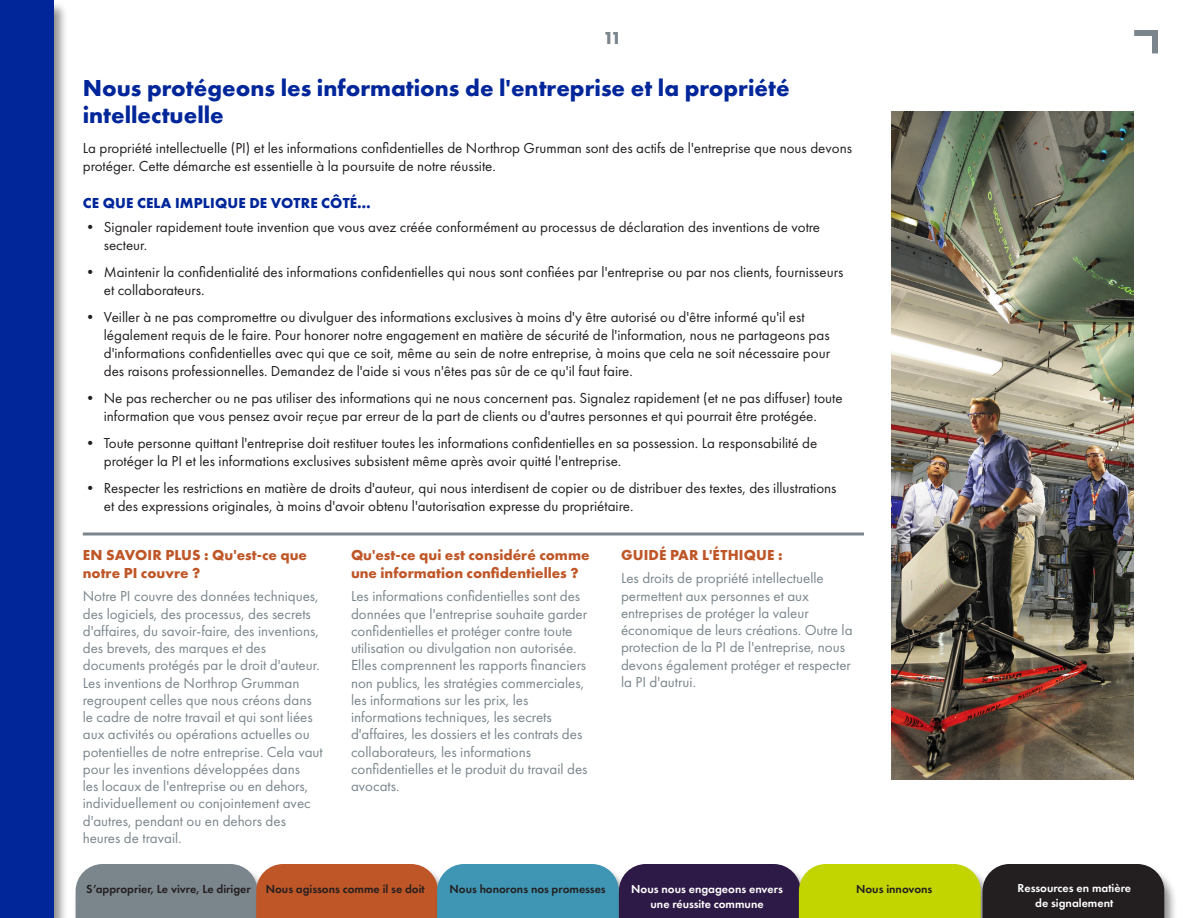
<style>
.page{position:relative;width:1188px;height:918px;background:#fff}
.page>*{position:absolute;margin:0;border:0;box-sizing:border-box;transform-origin:0 0}
.A_head{font:700 24px/27px "Futura PT";color:#00269a}
.t1{font:700 18px "Futura PT";color:#7b868c}
.body_text{font:15px/18px "Futura PT";color:#231f20}
.side_body_text{font:15px/17.2px "Futura PT";color:#7b868c}
.side_head_orange{font:700 15px/18px "Futura PT";color:#bf5627}
.B_head_caps_blue{font:700 15px "Futura PT";letter-spacing:.01em;color:#00269a}
.t2{font:600 12px "Futura PT";color:#231f20}
.t3{font:600 12px/15px "Futura PT";color:#fff;text-align:center}
</style>
<div class="page">
<div style="left:0;top:1px;width:68px;height:917px;background:#231f20;opacity:.5"></div>
<div style="left:0;top:0;width:54px;height:918px;background:#00269a"></div>
<svg style="left:1134px;top:30px;width:24px;height:23px"></svg>
<div style="left:980px;top:865px;width:198px;height:53px;background:#231f20;opacity:.5"></div>
<svg style="left:76px;top:864px;width:1088px;height:54px;background:#716f52"></svg>
<svg style="left:83px;top:532px;width:781px;height:4px;background:#9ba4a8"></svg>
<img style="left:891px;top:112px;width:243px;height:667px">
<p class="t1" style="left:603px;top:26px;width:20px">11</p>
<p class="A_head" style="left:83px;top:74px;width:708px">Nous protégeons les informations de l'entreprise et la propriété intellectuelle</p>
<p class="body_text" style="left:83px;top:139px;width:771px">La propriété intellectuelle (PI) et les informations confidentielles de Northrop Grumman sont des actifs de l'entreprise que nous devons protéger. Cette démarche est essentielle à la poursuite de notre réussite.</p>
<p class="B_head_caps_blue" style="left:83px;top:194px;width:290px">CE QUE CELA IMPLIQUE DE VOTRE CÔTÉ…</p>
<p class="body_text" style="left:104px;top:218px;width:718px;text-indent:-21px">• Signaler rapidement toute invention que vous avez créée conformément au processus de déclaration des inventions de votre secteur.</p>
<p class="body_text" style="left:104px;top:263px;width:741px;text-indent:-21px">• Maintenir la confidentialité des informations confidentielles qui nous sont confiées par l'entreprise ou par nos clients, fournisseurs et collaborateurs.</p>
<p class="body_text" style="left:104px;top:308px;width:728px;text-indent:-21px">• Veiller à ne pas compromettre ou divulguer des informations exclusives à moins d'y être autorisé ou d'être informé qu'il est légalement requis de le faire. Pour honorer notre engagement en matière de sécurité de l'information, nous ne partageons pas d'informations confidentielles avec qui que ce soit, même au sein de notre entreprise, à moins que cela ne soit nécessaire pour des raisons professionnelles. Demandez de l'aide si vous n'êtes pas sûr de ce qu'il faut faire.</p>
<p class="body_text" style="left:83px;top:389px;width:761px;text-align:center">• Ne pas rechercher ou ne pas utiliser des informations qui ne nous concernent pas. Signalez rapidement (et ne pas diffuser) toute information que vous pensez avoir reçue par erreur de la part de clients ou d'autres personnes et qui pourrait être protégée.</p>
<p class="body_text" style="left:104px;top:434px;width:715px;text-indent:-21px">• Toute personne quittant l'entreprise doit restituer toutes les informations confidentielles en sa possession. La responsabilité de protéger la PI et les informations exclusives subsistent même après avoir quitté l'entreprise.</p>
<p class="body_text" style="left:104px;top:479px;width:734px;text-indent:-21px">• Respecter les restrictions en matière de droits d'auteur, qui nous interdisent de copier ou de distribuer des textes, des illustrations et des expressions originales, à moins d'avoir obtenu l'autorisation expresse du propriétaire.</p>
<p class="side_head_orange" style="left:83px;top:546px;width:226px">EN SAVOIR PLUS : Qu'est-ce que notre PI couvre ?</p>
<p class="side_body_text" style="left:83px;top:588px;width:241px">Notre PI couvre des données techniques, des logiciels, des processus, des secrets d'affaires, du savoir-faire, des inventions, des brevets, des marques et des documents protégés par le droit d'auteur.<br>Les inventions de Northrop Grumman regroupent celles que nous créons dans le cadre de notre travail et qui sont liées aux activités ou opérations actuelles ou potentielles de notre entreprise. Cela vaut pour les inventions développées dans<br>les locaux de l'entreprise ou en dehors, individuellement ou conjointement avec d'autres, pendant ou en dehors des heures de travail.</p>
<p class="side_head_orange" style="left:621px;top:546px;width:163px">GUIDÉ PAR L'ÉTHIQUE :</p>
<p class="side_body_text" style="left:621px;top:570px;width:233px">Les droits de propriété intellectuelle permettent aux personnes et aux entreprises de protéger la valeur économique de leurs créations. Outre la protection de la PI de l'entreprise, nous devons également protéger et respecter la PI d'autrui.</p>
<p class="side_head_orange" style="left:351px;top:546px;width:240px">Qu'est-ce qui est considéré comme une information confidentielles ?</p>
<p class="side_body_text" style="left:351px;top:588px;width:238px">Les informations confidentielles sont des données que l'entreprise souhaite garder confidentielles et protéger contre toute utilisation ou divulgation non autorisée.<br>Elles comprennent les rapports financiers non publics, les stratégies commerciales, les informations sur les prix, les informations techniques, les secrets d'affaires, les dossiers et les contrats des collaborateurs, les informations confidentielles et le produit du travail des avocats.</p>
<p class="t2" style="left:86px;top:882px;width:340px">S’approprier, Le vivre, Le diriger Nous agissons comme il se doit</p>
<p class="t2" style="left:450px;top:882px;width:158px">Nous honorons nos promesses</p>
<p class="t2" style="left:856px;top:882px;width:78px">Nous innovons</p>
<p class="t3" style="left:1018px;top:880px;width:115px">Ressources en matière de signalement</p>
<p class="t3" style="left:631px;top:882px;width:153px">Nous nous engageons envers une réussite commune</p>
</div>
